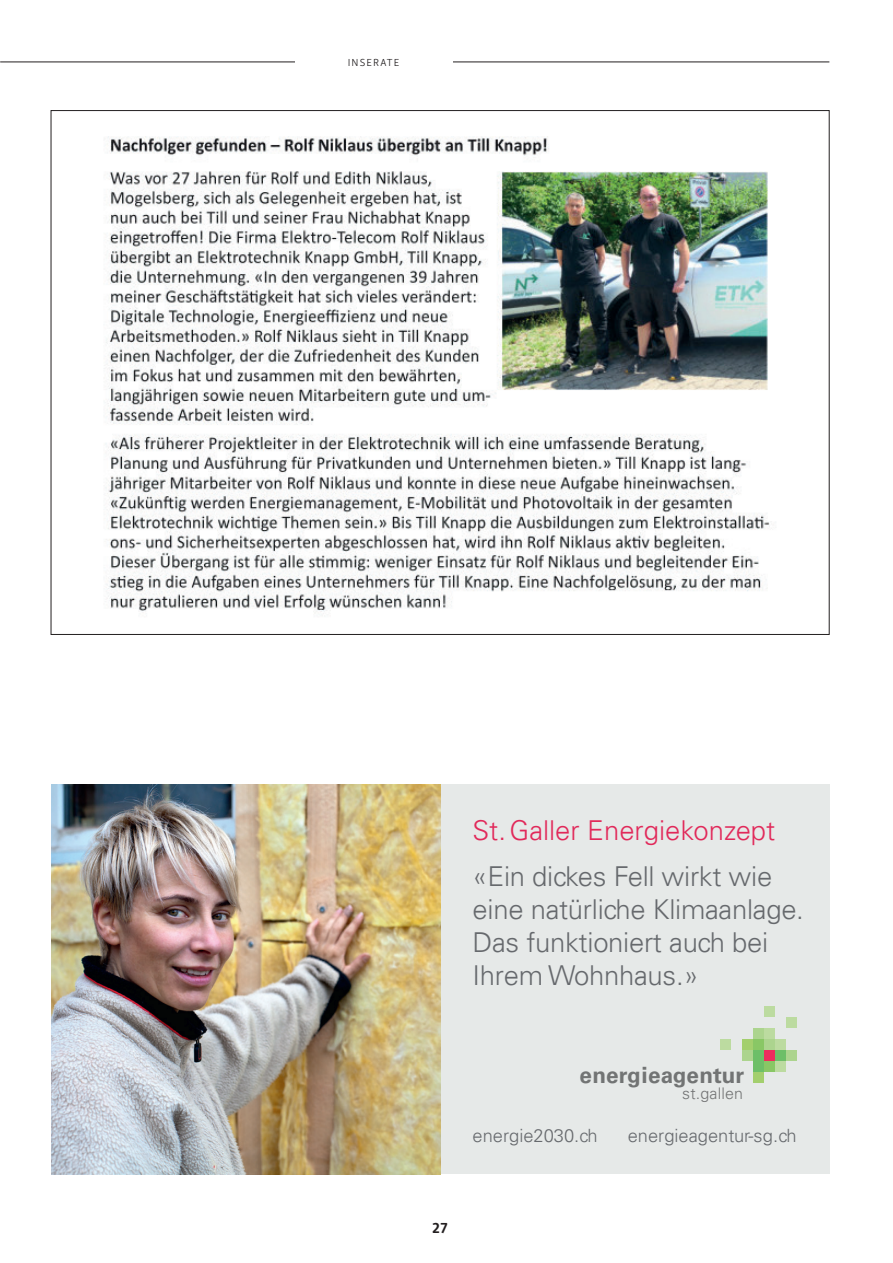
<style>
.page{position:relative;width:893px;height:1263px;background:#fff}
.page>*{position:absolute;margin:0;border:0;box-sizing:border-box;transform-origin:0 0}
.t1{font:300 27.45px/33px "Univers LT";letter-spacing:-.01em;color:#66696d}
.t2{font:300 27.45px "Univers LT";color:#e1295a}
.t3{font:700 22.35px "Univers LT";color:#727474}
.t4{font:300 18.3px "Univers LT";color:#66696d}
.t5{font:300 16.05px "Univers LT";letter-spacing:.01em;color:#737475}
.t6{font:700 15px "Skolar Sans Latn";color:#231f20}
.t7{font:300 10.5px "Skolar Sans Latn";letter-spacing:.11em;color:#231f20}
.s1{color:#727474}
</style>
<div class="page">
<hr style="left:0;top:62px;width:829px;height:1px;background:#231f20">
<div style="left:295px;top:57px;width:157px;height:9px;background:#fff"></div>
<img style="left:105px;top:136px;width:665px;height:478px">
<div style="left:51px;top:785px;width:778px;height:389px;background:#e6e9e8"></div>
<div style="left:786px;top:1017px;width:11px;height:11px;background:#bcdba0"></div>
<div style="left:720px;top:1039px;width:11px;height:11px;background:#bcdba0"></div>
<div style="left:764px;top:1006px;width:11px;height:11px;background:#bcdba0"></div>
<div style="left:753px;top:1028px;width:11px;height:11px;background:#acd48e"></div>
<div style="left:764px;top:1028px;width:11px;height:11px;background:#bcdba0"></div>
<div style="left:742px;top:1039px;width:11px;height:11px;background:#a3cf6d"></div>
<div style="left:753px;top:1039px;width:11px;height:11px;background:#89c765"></div>
<div style="left:764px;top:1039px;width:11px;height:11px;background:#acd48e"></div>
<div style="left:775px;top:1039px;width:11px;height:11px;background:#bcdba0"></div>
<div style="left:742px;top:1050px;width:11px;height:10px;background:#acd48e"></div>
<div style="left:753px;top:1050px;width:11px;height:10px;background:#6dbf68"></div>
<div style="left:764px;top:1050px;width:11px;height:10px;background:#ed2c5e"></div>
<div style="left:775px;top:1050px;width:11px;height:10px;background:#6dbf68"></div>
<div style="left:786px;top:1050px;width:11px;height:10px;background:#acd48e"></div>
<div style="left:753px;top:1060px;width:11px;height:11px;background:#6dbf68"></div>
<div style="left:764px;top:1060px;width:11px;height:11px;background:#89c765"></div>
<div style="left:775px;top:1060px;width:11px;height:11px;background:#bcdba0"></div>
<div style="left:753px;top:1071px;width:11px;height:11px;background:#a3cf6d"></div>
<img style="left:51px;top:785px;width:389px;height:389px">
<p class="t7" style="left:348px;top:54px;width:53px">INSERATE</p>
<p class="t2" style="left:473px;top:814px;width:304px">St.Galler Energiekonzept</p>
<p class="t1" style="left:473px;top:860px;width:333px">«Ein dickes Fell wirkt wie eine natürliche Klimaanlage.<br>Das funktioniert auch bei<br>Ihrem Wohnhaus.»</p>
<p class="t3" style="left:579px;top:1061px;width:166px">energieagentur</p>
<p class="t5" style="left:682px;top:1083px;width:62px">st.gall<span class="s1">en</span></p>
<p class="t4" style="left:473px;top:1124px;width:127px">energie2030.ch</p>
<p class="t4" style="left:628px;top:1124px;width:171px">energieagentur-sg.ch</p>
<p class="t6" style="left:432px;top:1215px;width:18px">27</p>
</div>
